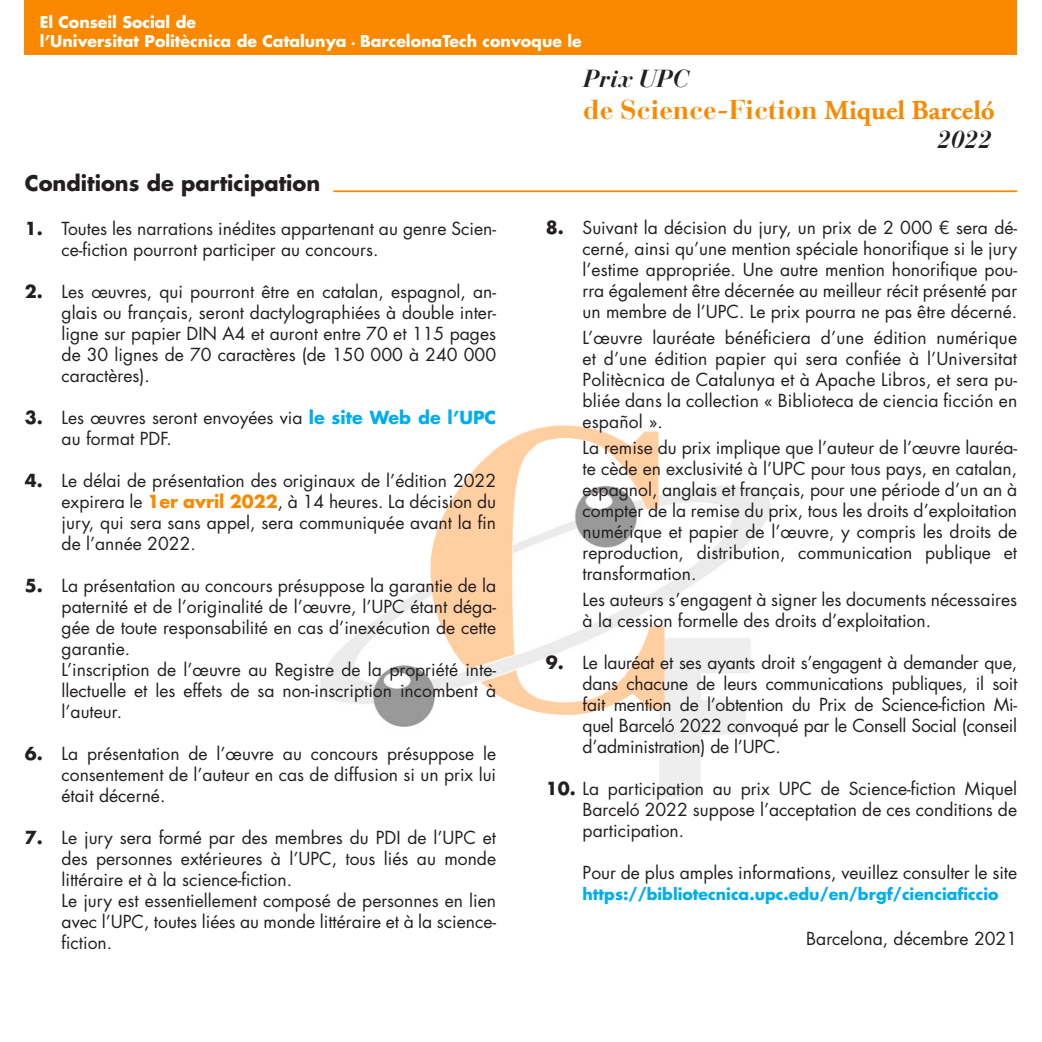
<style>
.page{position:relative;width:1042px;height:1042px;background:#fff}
.page>*{position:absolute;margin:0;border:0;box-sizing:border-box;transform-origin:0 0}
.t1{font:700 27.12px "Bauer Bodoni Std";color:#fa8900}
.t2{font:italic 700 24.5px "Bauer Bodoni Std";color:#231f20}
.t3{font:700 21px "Futura Std";color:#231f20}
.t4{font:17.5px/21px "Futura Std";color:#231f20;text-align:justify}
.t5{font:700 15.75px/18.9px "Futura Std";color:#fff}
.t6{font:700 15.75px "Futura Std";color:#00aeef}
.s1{font-size:13.12px}
.s2{font-weight:700}
.s3{font-weight:700;color:#00aeef}
.s4{font-weight:700;color:#fa8900}
.s5{font-family:"Adobe Garamond"}
</style>
<div class="page">
<img style="left:320px;top:433px;width:451px;height:364px">
<img style="left:430px;top:425px;width:134px;height:243px">
<div style="left:25px;top:0;width:992px;height:55px;background:#fa8900"></div>
<hr style="left:333px;top:190px;width:684px;height:2px;background:#fa8900">
<p class="t5" style="left:40px;top:12px;width:543px">El Conseil Social de<br>l’Universitat Politècnica de Catalunya <span class="s1">·</span> BarcelonaTech convoque le</p>
<p class="t3" style="left:25px;top:169px;width:297px">Conditions de participation</p>
<p class="t4" style="left:62px;top:218px;width:436px;text-indent:-37px"><span class="s2">1.</span> Toutes les narrations inédites appartenant au genre Scien&shy;ce-fiction pourront participer au concours.</p>
<p class="t4" style="left:62px;top:281px;width:436px;text-indent:-37px"><span class="s2">2.</span> Les œuvres, qui pourront être en catalan, espagnol, an&shy;glais ou français, seront dactylographiées à double inter&shy;ligne sur papier DIN A4 et auront entre 70 et 115 pages de 30 lignes de 70 caractères (de 150 000 à 240 000 caractères).</p>
<p class="t4" style="left:62px;top:407px;width:436px;text-indent:-37px"><span class="s2">3.</span> Les œuvres seront envoyées via <span class="s3">le site Web de l’UPC </span>au format PDF.</p>
<p class="t4" style="left:62px;top:470px;width:436px;text-indent:-37px"><span class="s2">4.</span> Le délai de présentation des originaux de l’édition 2022 expirera le <span class="s4">1er avril 2022</span>, à 14 heures. La décision du jury, qui sera sans appel, sera communiquée avant la fin de l’année 2022.</p>
<p class="t4" style="left:62px;top:575px;width:436px;text-align:left;text-indent:-37px"><span class="s2">5.</span> La présentation au concours présuppose la garantie de la paternité et de l’originalité de l’œuvre, l’UPC étant déga&shy;gée de toute responsabilité en cas d’inexécution de cette garantie.<br>L’inscription de l’œuvre au Registre de la propriété inte&shy;llectuelle et les effets de sa non-inscription incombent à l’auteur.</p>
<p class="t4" style="left:62px;top:743px;width:436px;text-indent:-37px"><span class="s2">6.</span> La présentation de l’œuvre au concours présuppose le consentement de l’auteur en cas de diffusion si un prix lui était décerné.</p>
<p class="t4" style="left:62px;top:827px;width:436px;text-align:left;text-indent:-37px"><span class="s2">7.</span> Le jury sera formé par des membres du PDI de l’UPC et des personnes extérieures à l’UPC, tous liés au monde littéraire et à la science-fiction.<br>Le jury est essentiellement composé de personnes en lien avec l’UPC, toutes liées au monde littéraire et à la science&shy;fiction.</p>
<h2 class="t2" style="left:583px;top:64px;width:107px">Prix UPC</h2>
<h1 class="t1" style="left:583px;top:93px;width:413px">de Science-Fiction <span class="s5">Miquel Barceló</span></h1>
<h2 class="t2" style="left:937px;top:125px;width:56px">2022</h2>
<p class="t4" style="left:582px;top:217px;width:436px;text-indent:-37px"><span class="s2">8.</span> Suivant la décision du jury, un prix de 2 000 € sera dé&shy;cerné, ainsi qu’une mention spéciale honorifique si le jury l’estime appropriée. Une autre mention honorifique pou&shy;rra également être décernée au meilleur récit présenté par un membre de l’UPC. Le prix pourra ne pas être décerné.</p>
<p class="t4" style="left:582px;top:327px;width:436px">L’œuvre lauréate bénéficiera d’une édition numérique et d’une édition papier qui sera confiée à l’Universitat Politècnica de Catalunya et à Apache Libros, et sera pu&shy;bliée dans la collection « Biblioteca de ciencia ficción en español ».</p>
<p class="t4" style="left:582px;top:437px;width:436px">La remise du prix implique que l’auteur de l’œuvre lauréa&shy;te cède en exclusivité à l’UPC pour tous pays, en catalan, espagnol, anglais et français, pour une période d’un an à compter de la remise du prix, tous les droits d’exploitation numérique et papier de l’œuvre, y compris les droits de reproduction, distribution, communication publique et transformation.</p>
<p class="t4" style="left:582px;top:589px;width:436px">Les auteurs s’engagent à signer les documents nécessaires à la cession formelle des droits d’exploitation.</p>
<p class="t4" style="left:582px;top:652px;width:436px;text-indent:-37px"><span class="s2">9.</span> Le lauréat et ses ayants droit s’engagent à demander que, dans chacune de leurs communications publiques, il soit fait mention de l’obtention du Prix de Science-fiction Mi&shy;quel Barceló 2022 convoqué par le Consell Social (conseil d’administration) de l’UPC.</p>
<p class="t4" style="left:582px;top:778px;width:436px;text-indent:-37px"><span class="s2">10.</span> La participation au prix UPC de Science-fiction Miquel Barceló 2022 suppose l’acceptation de ces conditions de participation.</p>
<p class="t4" style="left:582px;top:862px;width:436px">Pour de plus amples informations, veuillez consulter le site</p>
<p class="t6" style="left:582px;top:883px;width:417px">https://bibliotecnica.upc.edu/en/brgf/cienciaficcio</p>
<p class="t4" style="left:806px;top:928px;width:212px">Barcelona, décembre 2021</p>
</div>
